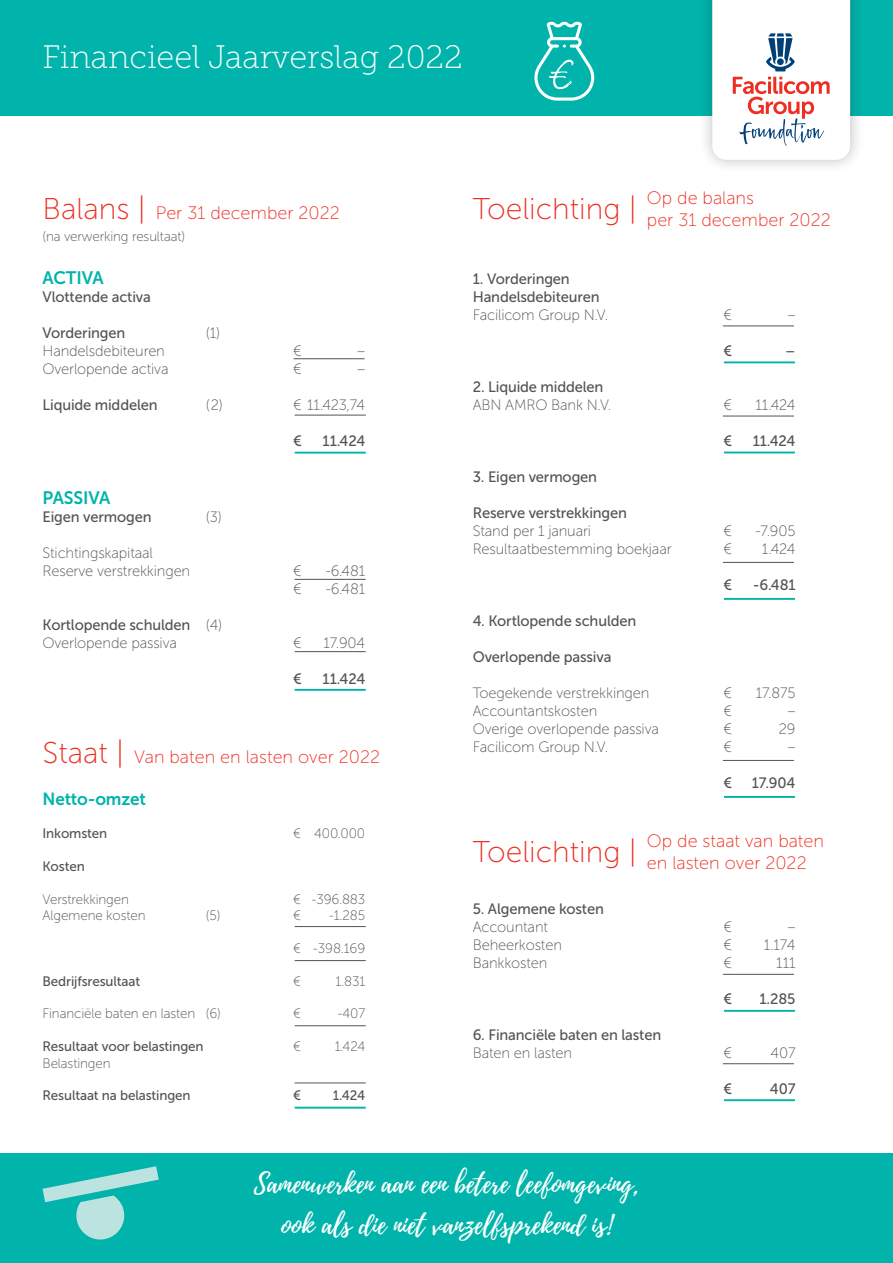
<style>
.page{position:relative;width:893px;height:1263px;background:#fff}
.page>*{position:absolute;margin:0;border:0;box-sizing:border-box;transform-origin:0 0}
.t1{font:32.4px "Museo Slab 100";color:#fff}
.t2{font:30px "Museo Sans 100";color:#ee2e22}
.t3{font:26.7px/40.5px "Playlist Script";color:#fff;text-align:center}
.t4{font:18px/21.6px "Museo Sans 100";color:#ee2e22}
.t5{font:18px "Museo Sans 700";letter-spacing:-.01em;color:#00b4ab}
.t6{font:17.4px "Museo Sans 700";letter-spacing:-.01em;color:#00b4ab}
.t7{font:15px "Museo Sans 100";letter-spacing:-.01em;color:#575252}
.t8{font:15px "Museo Sans 500";letter-spacing:-.01em;color:#575252}
.t9{font:13.65px "Museo Sans 100";letter-spacing:-.01em;color:#575252}
.t10{font:13.65px "Museo Sans 500";letter-spacing:-.01em;color:#575252}
.s1{font-size:30px}
.s2{font-family:"Museo Sans 100"}
</style>
<div class="page">
<hr style="left:295px;top:415px;width:71px;height:1px;background:#575252">
<hr style="left:295px;top:651px;width:71px;height:1px;background:#575252">
<hr style="left:295px;top:926px;width:71px;height:1px;background:#575252">
<hr style="left:295px;top:960px;width:71px;height:1px;background:#575252">
<hr style="left:295px;top:1025px;width:71px;height:1px;background:#575252">
<hr style="left:295px;top:1082px;width:71px;height:1px;background:#575252">
<hr style="left:295px;top:579px;width:71px;height:1px;background:#575252">
<hr style="left:295px;top:452px;width:71px;height:2px;background:#00b4ab">
<hr style="left:724px;top:361px;width:71px;height:2px;background:#00b4ab">
<hr style="left:724px;top:452px;width:71px;height:1px;background:#00b4ab">
<hr style="left:724px;top:598px;width:71px;height:2px;background:#00b4ab">
<hr style="left:724px;top:796px;width:71px;height:2px;background:#00b4ab">
<hr style="left:724px;top:1010px;width:71px;height:2px;background:#00b4ab">
<hr style="left:724px;top:1099px;width:71px;height:2px;background:#00b4ab">
<hr style="left:295px;top:1107px;width:71px;height:1px;background:#00b4ab">
<hr style="left:295px;top:689px;width:71px;height:2px;background:#00b4ab">
<hr style="left:294px;top:358px;width:71px;height:1px;background:#575252">
<hr style="left:723px;top:325px;width:71px;height:1px;background:#575252">
<hr style="left:723px;top:416px;width:71px;height:1px;background:#575252">
<hr style="left:723px;top:562px;width:71px;height:1px;background:#575252">
<hr style="left:723px;top:760px;width:71px;height:1px;background:#575252">
<hr style="left:723px;top:974px;width:71px;height:1px;background:#575252">
<hr style="left:723px;top:1063px;width:71px;height:1px;background:#575252">
<div style="left:0;top:0;width:893px;height:116px;background:#00b4ab"></div>
<div style="left:698px;top:0;width:166px;height:174px;background:#231f20;opacity:.3"></div>
<svg style="left:712px;top:0;width:138px;height:160px"></svg>
<div style="left:0;top:1153px;width:893px;height:110px;background:#00b4ab"></div>
<svg style="left:534px;top:21px;width:61px;height:80px"></svg>
<svg style="left:43px;top:1166px;width:116px;height:73px"></svg>
<p class="t1" style="left:43px;top:39px;width:421px">Financieel Jaarverslag 2022</p>
<p class="t4" style="left:43px;top:202px;width:299px"><span class="s1">Balans |</span> Per 31 december 2022</p>
<p class="t9" style="left:43px;top:229px;width:144px">(na verwerking resultaat)</p>
<p class="t5" style="left:43px;top:268px;width:63px">ACTIVA</p>
<p class="t8" style="left:43px;top:288px;width:110px">Vlottende activa</p>
<p class="t8" style="left:43px;top:324px;width:84px">Vorderingen</p>
<p class="t7" style="left:206px;top:325px;width:16px">(1)</p>
<p class="t7" style="left:43px;top:343px;width:124px">Handelsdebiteuren</p>
<p class="t7" style="left:293px;top:343px;width:10px">€</p>
<p class="t7" style="left:357px;top:343px;width:10px">–</p>
<p class="t7" style="left:43px;top:361px;width:128px">Overlopende activa</p>
<p class="t7" style="left:293px;top:361px;width:10px">€</p>
<p class="t7" style="left:357px;top:361px;width:10px">–</p>
<p class="t8" style="left:43px;top:396px;width:117px">Liquide middelen</p>
<p class="t7" style="left:206px;top:397px;width:19px">(2)</p>
<p class="t7" style="left:293px;top:397px;width:74px">€ 11.423,74</p>
<p class="t8" style="left:293px;top:432px;width:10px">€</p>
<p class="t8" style="left:323px;top:432px;width:44px">11.424</p>
<p class="t5" style="left:43px;top:487px;width:69px">PASSIVA</p>
<p class="t8" style="left:43px;top:508px;width:111px">Eigen vermogen</p>
<p class="t7" style="left:206px;top:508px;width:18px">(3)</p>
<p class="t7" style="left:43px;top:544px;width:112px">Stichtingskapitaal</p>
<p class="t7" style="left:43px;top:562px;width:149px">Reserve verstrekkingen</p>
<p class="t7" style="left:293px;top:562px;width:10px">€</p>
<p class="t7" style="left:326px;top:562px;width:41px">-6.481</p>
<p class="t7" style="left:293px;top:580px;width:10px">€</p>
<p class="t7" style="left:326px;top:580px;width:41px">-6.481</p>
<p class="t8" style="left:43px;top:616px;width:181px">Kortlopende schulden <span class="s2">(4)</span></p>
<p class="t7" style="left:43px;top:634px;width:136px">Overlopende passiva</p>
<p class="t7" style="left:293px;top:634px;width:10px">€</p>
<p class="t7" style="left:323px;top:634px;width:43px">17.904</p>
<p class="t8" style="left:293px;top:670px;width:10px">€</p>
<p class="t8" style="left:323px;top:670px;width:44px">11.424</p>
<p class="t4" style="left:43px;top:746px;width:339px"><span class="s1">Staat |</span> Van baten en lasten over 2022</p>
<p class="t6" style="left:43px;top:789px;width:105px">Netto-omzet</p>
<p class="t10" style="left:43px;top:826px;width:66px">Inkomsten</p>
<p class="t9" style="left:293px;top:826px;width:74px">€ 400.000</p>
<p class="t10" style="left:43px;top:858px;width:44px">Kosten</p>
<p class="t9" style="left:43px;top:891px;width:88px">Verstrekkingen</p>
<p class="t9" style="left:293px;top:891px;width:74px">€ -396.883</p>
<p class="t9" style="left:43px;top:908px;width:105px">Algemene kosten</p>
<p class="t9" style="left:206px;top:908px;width:16px">(5)</p>
<p class="t9" style="left:293px;top:908px;width:9px">€</p>
<p class="t9" style="left:329px;top:908px;width:38px">-1.285</p>
<p class="t9" style="left:293px;top:941px;width:74px">€ -398.169</p>
<p class="t10" style="left:43px;top:973px;width:99px">Bedrijfsresultaat</p>
<p class="t9" style="left:293px;top:974px;width:9px">€</p>
<p class="t9" style="left:336px;top:974px;width:31px">1.831</p>
<p class="t9" style="left:43px;top:1006px;width:180px">Financiële baten en lasten (6)</p>
<p class="t9" style="left:293px;top:1006px;width:9px">€</p>
<p class="t9" style="left:338px;top:1006px;width:29px">-407</p>
<p class="t10" style="left:43px;top:1039px;width:163px">Resultaat voor belastingen</p>
<p class="t9" style="left:293px;top:1039px;width:9px">€</p>
<p class="t9" style="left:335px;top:1039px;width:32px">1.424</p>
<p class="t9" style="left:43px;top:1056px;width:70px">Belastingen</p>
<p class="t10" style="left:43px;top:1088px;width:150px">Resultaat na belastingen</p>
<p class="t10" style="left:293px;top:1088px;width:9px">€</p>
<p class="t10" style="left:333px;top:1088px;width:34px">1.424</p>
<p class="t2" style="left:473px;top:193px;width:166px">Toelichting |</p>
<p class="t4" style="left:647px;top:187px;width:185px">Op de balans<br>per 31 december 2022</p>
<p class="t8" style="left:473px;top:271px;width:99px">1. Vorderingen</p>
<p class="t8" style="left:473px;top:289px;width:129px">Handelsdebiteuren</p>
<p class="t7" style="left:473px;top:307px;width:137px">Facilicom Group N.V.</p>
<p class="t7" style="left:723px;top:307px;width:10px">€</p>
<p class="t7" style="left:787px;top:307px;width:10px">–</p>
<p class="t8" style="left:723px;top:343px;width:10px">€</p>
<p class="t8" style="left:785px;top:343px;width:12px">–</p>
<p class="t8" style="left:473px;top:379px;width:132px">2. Liquide middelen</p>
<p class="t7" style="left:473px;top:397px;width:140px">ABN AMRO Bank N.V.</p>
<p class="t7" style="left:723px;top:397px;width:10px">€</p>
<p class="t7" style="left:756px;top:397px;width:41px">11.424</p>
<p class="t8" style="left:723px;top:433px;width:10px">€</p>
<p class="t8" style="left:753px;top:433px;width:44px">11.424</p>
<p class="t8" style="left:473px;top:469px;width:126px">3. Eigen vermogen</p>
<p class="t8" style="left:473px;top:505px;width:156px">Reserve verstrekkingen</p>
<p class="t7" style="left:473px;top:523px;width:120px">Stand per 1 januari</p>
<p class="t7" style="left:723px;top:523px;width:10px">€</p>
<p class="t7" style="left:755px;top:523px;width:42px">-7.905</p>
<p class="t7" style="left:473px;top:541px;width:200px">Resultaatbestemming boekjaar</p>
<p class="t7" style="left:723px;top:541px;width:10px">€</p>
<p class="t7" style="left:762px;top:541px;width:35px">1.424</p>
<p class="t8" style="left:723px;top:577px;width:10px">€</p>
<p class="t8" style="left:753px;top:577px;width:44px">-6.481</p>
<p class="t8" style="left:473px;top:613px;width:165px">4. Kortlopende schulden</p>
<p class="t8" style="left:473px;top:649px;width:140px">Overlopende passiva</p>
<p class="t7" style="left:473px;top:685px;width:178px">Toegekende verstrekkingen</p>
<p class="t7" style="left:723px;top:685px;width:10px">€</p>
<p class="t7" style="left:756px;top:685px;width:41px">17.875</p>
<p class="t7" style="left:473px;top:703px;width:126px">Accountantskosten</p>
<p class="t7" style="left:723px;top:703px;width:10px">€</p>
<p class="t7" style="left:787px;top:703px;width:10px">–</p>
<p class="t7" style="left:473px;top:721px;width:188px">Overige overlopende passiva</p>
<p class="t7" style="left:723px;top:721px;width:10px">€</p>
<p class="t7" style="left:779px;top:721px;width:18px">29</p>
<p class="t7" style="left:473px;top:739px;width:137px">Facilicom Group N.V.</p>
<p class="t7" style="left:723px;top:739px;width:10px">€</p>
<p class="t7" style="left:787px;top:739px;width:10px">–</p>
<p class="t8" style="left:723px;top:775px;width:10px">€</p>
<p class="t8" style="left:752px;top:775px;width:45px">17.904</p>
<p class="t2" style="left:473px;top:836px;width:166px">Toelichting |</p>
<p class="t4" style="left:647px;top:830px;width:179px">Op de staat van baten en lasten over 2022</p>
<p class="t8" style="left:473px;top:900px;width:133px">5. Algemene kosten</p>
<p class="t7" style="left:473px;top:918px;width:77px">Accountant</p>
<p class="t7" style="left:723px;top:918px;width:10px">€</p>
<p class="t7" style="left:787px;top:918px;width:10px">–</p>
<p class="t7" style="left:473px;top:936px;width:91px">Beheerkosten</p>
<p class="t7" style="left:723px;top:936px;width:10px">€</p>
<p class="t7" style="left:764px;top:936px;width:33px">1.174</p>
<p class="t7" style="left:473px;top:954px;width:76px">Bankkosten</p>
<p class="t7" style="left:723px;top:954px;width:10px">€</p>
<p class="t7" style="left:776px;top:954px;width:21px">111</p>
<p class="t8" style="left:723px;top:990px;width:10px">€</p>
<p class="t8" style="left:760px;top:990px;width:37px">1.285</p>
<p class="t8" style="left:473px;top:1026px;width:190px">6. Financiële baten en lasten</p>
<p class="t7" style="left:473px;top:1044px;width:101px">Baten en lasten</p>
<p class="t7" style="left:723px;top:1044px;width:10px">€</p>
<p class="t7" style="left:771px;top:1044px;width:26px">407</p>
<p class="t8" style="left:723px;top:1080px;width:10px">€</p>
<p class="t8" style="left:770px;top:1080px;width:27px">407</p>
<p class="t3" style="left:254px;top:1164px;width:387px">Samenwerken aan een betere leefomgeving, ook als die niet vanzelfsprekend is!</p>
</div>
